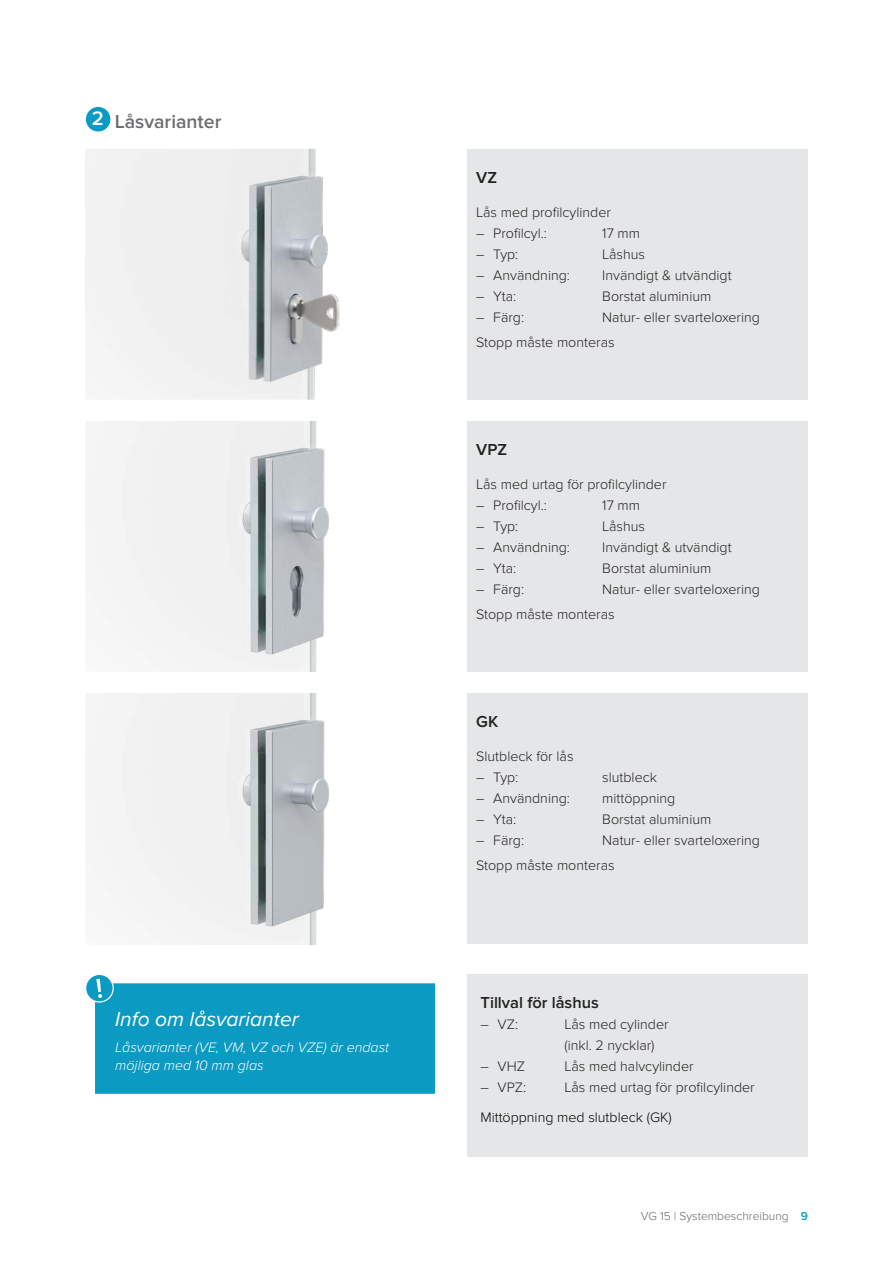
<style>
.page{position:relative;width:893px;height:1263px;background:#fff}
.page>*{position:absolute;margin:0;border:0;box-sizing:border-box;transform-origin:0 0}
.t1{font:italic 21px "Proxima Nova";color:#fff}
.Titel_3_11_Pt_Grau{font:600 20.25px "Proxima Nova";color:#fff}
.Titel_3_11_Pt_Grau-2{font:600 19.5px "Proxima Nova";color:#6c6d70}
.Titel_3_11_Pt_Schwar{font:600 16.5px "Proxima Nova";color:#231f20}
.Titel_4_11_Pt_Weiss{font:600 16.5px "Proxima Nova";color:#231f20}
.Aufzählung_9_5_Pt_We{font:300 14.25px/21px "Proxima Nova";color:#231f20}
.t2{font:italic 300 14.25px/18px "Proxima Nova";color:#fff}
.Aufzählung_9_5_Pt_We-2{font:300 14.25px "Proxima Nova";color:#000}
.t3{font:300 12px "Proxima Nova";color:#6a6765}
.s1{font-weight:600;color:#0a9ac2}
</style>
<div class="page">
<div style="left:85px;top:106px;width:26px;height:26px;background:#0a9ac2;border-radius:50%"></div>
<div style="left:85px;top:106px;width:26px;height:26px;border:1px solid #fff;border-radius:50%"></div>
<img style="left:87px;top:693px;width:241px;height:251px">
<img style="left:87px;top:421px;width:241px;height:251px">
<img style="left:85px;top:149px;width:255px;height:251px">
<div style="left:468px;top:149px;width:340px;height:251px;background:#e5e6e8"></div>
<div style="left:468px;top:421px;width:340px;height:251px;background:#e5e6e8"></div>
<div style="left:468px;top:693px;width:340px;height:251px;background:#e5e6e8"></div>
<div style="left:468px;top:974px;width:340px;height:183px;background:#e5e6e8"></div>
<div style="left:95px;top:983px;width:340px;height:110px;background:#0a9ac2;border:1px solid #0a9ac2"></div>
<svg style="left:86px;top:975px;width:28px;height:28px"></svg>
<p class="Titel_3_11_Pt_Grau" style="left:92px;top:107px;width:14px">2</p>
<p class="Titel_3_11_Pt_Grau-2" style="left:115px;top:110px;width:108px">Låsvarianter</p>
<p class="t1" style="left:115px;top:1003px;width:185px">Info om låsvarianter</p>
<p class="t2" style="left:115px;top:1037px;width:275px">Låsvarianter (VE, VM, VZ och VZE) är endast möjliga med 10 mm glas</p>
<p class="Titel_4_11_Pt_Weiss" style="left:476px;top:168px;width:22px">VZ</p>
<p class="Aufzählung_9_5_Pt_We" style="left:476px;top:202px;width:136px">Lås med profilcylinder</p>
<p class="Aufzählung_9_5_Pt_We" style="left:476px;top:223px;width:72px">― Profilcyl.:</p>
<p class="Aufzählung_9_5_Pt_We" style="left:602px;top:223px;width:39px">17 mm</p>
<p class="Aufzählung_9_5_Pt_We" style="left:476px;top:244px;width:44px">― Typ:</p>
<p class="Aufzählung_9_5_Pt_We" style="left:602px;top:244px;width:44px">Låshus</p>
<p class="Aufzählung_9_5_Pt_We" style="left:476px;top:265px;width:95px">― Användning:</p>
<p class="Aufzählung_9_5_Pt_We" style="left:602px;top:265px;width:131px">Invändigt &amp; utvändigt</p>
<p class="Aufzählung_9_5_Pt_We" style="left:476px;top:286px;width:41px">― Yta:</p>
<p class="Aufzählung_9_5_Pt_We" style="left:602px;top:286px;width:111px">Borstat aluminium</p>
<p class="Aufzählung_9_5_Pt_We" style="left:476px;top:307px;width:49px">― Färg:</p>
<p class="Aufzählung_9_5_Pt_We" style="left:602px;top:307px;width:159px">Natur- eller svarteloxering</p>
<p class="Aufzählung_9_5_Pt_We" style="left:476px;top:332px;width:140px">Stopp måste monteras</p>
<p class="Titel_4_11_Pt_Weiss" style="left:476px;top:440px;width:32px">VPZ</p>
<p class="Aufzählung_9_5_Pt_We" style="left:476px;top:474px;width:192px">Lås med urtag för profilcylinder</p>
<p class="Aufzählung_9_5_Pt_We" style="left:476px;top:495px;width:72px">― Profilcyl.:</p>
<p class="Aufzählung_9_5_Pt_We" style="left:602px;top:495px;width:39px">17 mm</p>
<p class="Aufzählung_9_5_Pt_We" style="left:476px;top:516px;width:44px">― Typ:</p>
<p class="Aufzählung_9_5_Pt_We" style="left:602px;top:516px;width:44px">Låshus</p>
<p class="Aufzählung_9_5_Pt_We" style="left:476px;top:537px;width:95px">― Användning:</p>
<p class="Aufzählung_9_5_Pt_We" style="left:602px;top:537px;width:131px">Invändigt &amp; utvändigt</p>
<p class="Aufzählung_9_5_Pt_We" style="left:476px;top:558px;width:41px">― Yta:</p>
<p class="Aufzählung_9_5_Pt_We" style="left:602px;top:558px;width:111px">Borstat aluminium</p>
<p class="Aufzählung_9_5_Pt_We" style="left:476px;top:579px;width:49px">― Färg:</p>
<p class="Aufzählung_9_5_Pt_We" style="left:602px;top:579px;width:159px">Natur- eller svarteloxering</p>
<p class="Aufzählung_9_5_Pt_We" style="left:476px;top:604px;width:140px">Stopp måste monteras</p>
<p class="Titel_4_11_Pt_Weiss" style="left:476px;top:712px;width:24px">GK</p>
<p class="Aufzählung_9_5_Pt_We" style="left:476px;top:746px;width:99px">Slutbleck för lås</p>
<p class="Aufzählung_9_5_Pt_We" style="left:476px;top:767px;width:44px">― Typ:</p>
<p class="Aufzählung_9_5_Pt_We" style="left:602px;top:767px;width:56px">slutbleck</p>
<p class="Aufzählung_9_5_Pt_We" style="left:476px;top:788px;width:95px">― Användning:</p>
<p class="Aufzählung_9_5_Pt_We" style="left:602px;top:788px;width:74px">mittöppning</p>
<p class="Aufzählung_9_5_Pt_We" style="left:476px;top:809px;width:41px">― Yta:</p>
<p class="Aufzählung_9_5_Pt_We" style="left:602px;top:809px;width:111px">Borstat aluminium</p>
<p class="Aufzählung_9_5_Pt_We" style="left:476px;top:830px;width:49px">― Färg:</p>
<p class="Aufzählung_9_5_Pt_We" style="left:602px;top:830px;width:159px">Natur- eller svarteloxering</p>
<p class="Aufzählung_9_5_Pt_We" style="left:476px;top:855px;width:140px">Stopp måste monteras</p>
<p class="Titel_3_11_Pt_Schwar" style="left:480px;top:993px;width:120px">Tillval för låshus</p>
<p class="Aufzählung_9_5_Pt_We" style="left:480px;top:1014px;width:39px">― VZ:</p>
<p class="Aufzählung_9_5_Pt_We" style="left:564px;top:1014px;width:106px">Lås med cylinder (inkl. 2 nycklar)</p>
<p class="Aufzählung_9_5_Pt_We" style="left:480px;top:1056px;width:46px">― VHZ</p>
<p class="Aufzählung_9_5_Pt_We" style="left:564px;top:1056px;width:131px">Lås med halvcylinder</p>
<p class="Aufzählung_9_5_Pt_We" style="left:480px;top:1077px;width:47px">― VPZ:</p>
<p class="Aufzählung_9_5_Pt_We" style="left:564px;top:1077px;width:192px">Lås med urtag för profilcylinder</p>
<p class="Aufzählung_9_5_Pt_We-2" style="left:480px;top:1109px;width:193px">Mittöppning med slutbleck (GK)</p>
<p class="t3" style="left:641px;top:1208px;width:168px">VG 15 | Systembeschreibung <span class="s1">9</span></p>
</div>
